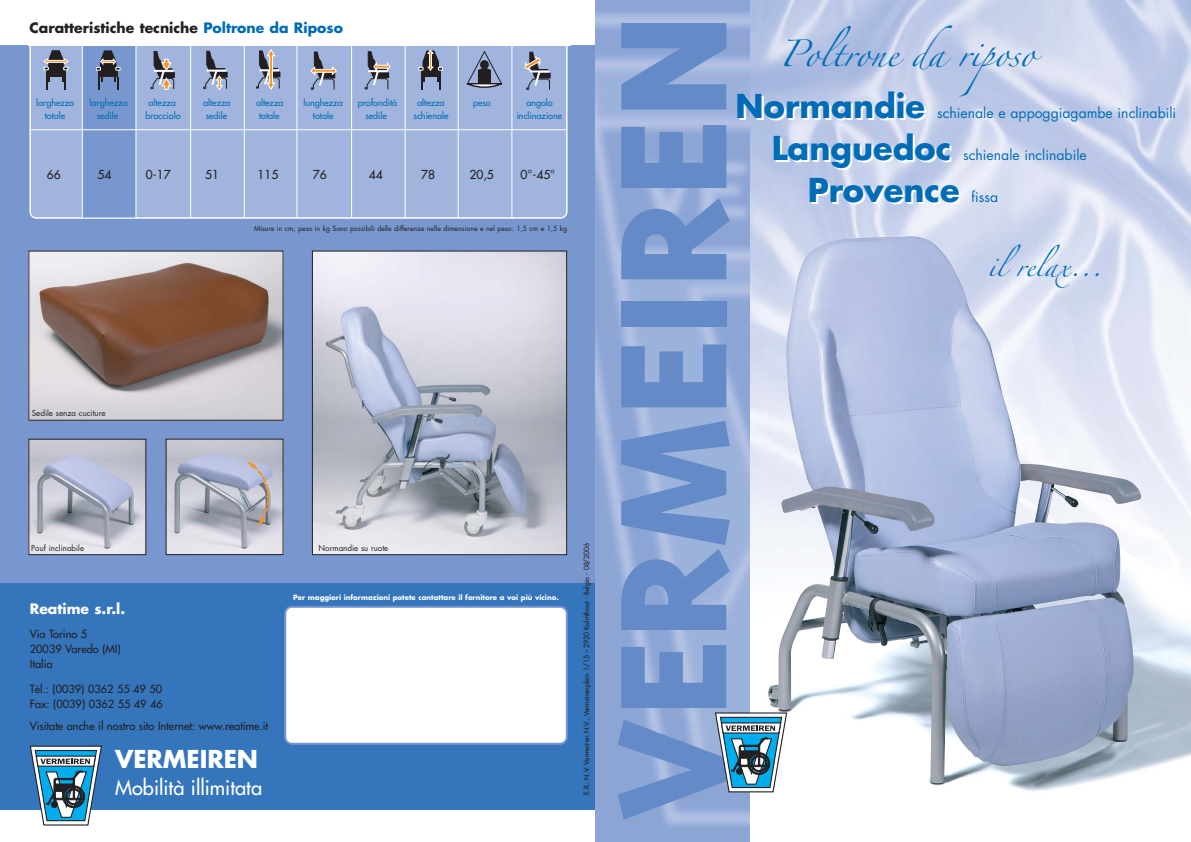
<style>
.page{position:relative;width:1191px;height:842px;background:#fff}
.page>*{position:absolute;margin:0;border:0;box-sizing:border-box;transform-origin:0 0}
.t1{font:800 175px "Triplex";color:#648ac7}
.t2{font:700 32px "Futura";color:#006cb6}
.t3{font:24px "Zapfino";color:#006cb6}
.t4{font:700 24px "Futura";color:#fff}
.t5{font:20px "Futura";color:#fff}
.t6{font:18.8px "Zapfino";color:#006cb6}
.t7{font:14px "Futura";color:#006cb6}
.t8{font:700 14px "Futura";color:#231f20}
.t9{font:700 14px "Futura";color:#fff}
.t10{font:12px "Futura";color:#231f20}
.t11{font:11px/15px "Futura";color:#231f20}
.t12{font:9px "Futura";color:#006cb6}
.t13{font:8px "Futura";color:#231f20}
.t14{font:7px "Futura";color:#231f20}
.t15{font:7px "Futura";letter-spacing:-.01em;color:#231f20}
.t16{font:700 7px "Futura";color:#fff}
.s1{color:#006cb6}
</style>
<div class="page">
<div style="left:0;top:46px;width:614px;height:542px;background:#7897ce"></div>
<div style="left:0;top:583px;width:610px;height:227px;background:#3475bb"></div>
<svg style="left:30px;top:746px;width:72px;height:79px"></svg>
<div style="left:284px;top:606px;width:284px;height:139px;background:#fff"></div>
<img style="left:750px;top:0;width:441px;height:536px">
<img style="left:768px;top:235px;width:373px;height:550px">
<img style="left:595px;top:0;width:155px;height:842px">
<svg style="left:715px;top:712px;width:72px;height:80px"></svg>
<svg style="left:30px;top:46px;width:537px;height:172px;background:#9fb3dc"></svg>
<div style="left:47px;top:71px;width:19px;height:6px;background:#231f20"></div>
<svg style="left:47px;top:77px;width:3px;height:12px"></svg>
<svg style="left:62px;top:77px;width:4px;height:12px"></svg>
<svg style="left:44px;top:50px;width:24px;height:20px"></svg>
<div style="left:99px;top:71px;width:19px;height:6px;background:#231f20"></div>
<svg style="left:99px;top:77px;width:3px;height:13px"></svg>
<svg style="left:114px;top:77px;width:4px;height:13px"></svg>
<svg style="left:96px;top:50px;width:24px;height:21px"></svg>
<div style="left:161px;top:72px;width:14px;height:6px;border:1px solid #231f20"></div>
<svg style="left:150px;top:51px;width:24px;height:39px"></svg>
<svg style="left:203px;top:51px;width:24px;height:39px"></svg>
<svg style="left:256px;top:49px;width:24px;height:41px"></svg>
<svg style="left:310px;top:52px;width:27px;height:38px"></svg>
<svg style="left:364px;top:51px;width:26px;height:39px"></svg>
<div style="left:421px;top:71px;width:20px;height:6px;background:#231f20"></div>
<svg style="left:421px;top:77px;width:4px;height:13px"></svg>
<svg style="left:437px;top:77px;width:4px;height:13px"></svg>
<svg style="left:418px;top:50px;width:25px;height:21px"></svg>
<hr style="left:457px;top:45px;width:1px;height:173px;background:#fff">
<svg style="left:466px;top:50px;width:37px;height:39px"></svg>
<svg style="left:525px;top:52px;width:25px;height:38px"></svg>
<img style="left:314px;top:253px;width:251px;height:300px">
<div style="left:312px;top:251px;width:255px;height:304px;border:1px solid #231f20"></div>
<img style="left:30px;top:253px;width:251px;height:166px">
<div style="left:28px;top:251px;width:255px;height:170px;border:1px solid #231f20"></div>
<img style="left:168px;top:441px;width:113px;height:112px">
<svg style="left:246px;top:461px;width:27px;height:66px;background:#b2afb8"></svg>
<img style="left:30px;top:441px;width:114px;height:112px">
<div style="left:28px;top:439px;width:118px;height:116px;border:1px solid #231f20"></div>
<h3 class="t8" style="left:30px;top:21px;width:315px">Caratteristiche tecniche <span class="s1">Poltrone da Riposo</span></h3>
<p class="t12" style="left:36px;top:98px;width:40px">larghezza</p>
<p class="t12" style="left:90px;top:98px;width:40px">larghezza</p>
<p class="t12" style="left:148px;top:98px;width:29px">altezza</p>
<p class="t12" style="left:203px;top:98px;width:29px">altezza</p>
<p class="t12" style="left:256px;top:98px;width:29px">altezza</p>
<p class="t12" style="left:303px;top:98px;width:41px">lunghezza</p>
<p class="t12" style="left:358px;top:98px;width:41px">profondità</p>
<p class="t12" style="left:417px;top:98px;width:29px">altezza</p>
<p class="t12" style="left:473px;top:98px;width:19px">peso</p>
<p class="t12" style="left:526px;top:98px;width:28px">angolo</p>
<p class="t12" style="left:45px;top:112px;width:22px">totale</p>
<p class="t12" style="left:97px;top:112px;width:23px">sedile</p>
<p class="t12" style="left:145px;top:112px;width:37px">bracciolo</p>
<p class="t12" style="left:206px;top:112px;width:23px">sedile</p>
<p class="t12" style="left:259px;top:112px;width:22px">totale</p>
<p class="t12" style="left:313px;top:112px;width:22px">totale</p>
<p class="t12" style="left:365px;top:112px;width:23px">sedile</p>
<p class="t12" style="left:413px;top:112px;width:36px">schienale</p>
<p class="t12" style="left:516px;top:112px;width:47px">inclinazione</p>
<h3 class="t10" style="left:47px;top:168px;width:15px">66</h3>
<h3 class="t10" style="left:98px;top:168px;width:15px">54</h3>
<h3 class="t10" style="left:146px;top:168px;width:26px">0-17</h3>
<h3 class="t10" style="left:205px;top:168px;width:15px">51</h3>
<h3 class="t10" style="left:257px;top:168px;width:22px">115</h3>
<h3 class="t10" style="left:313px;top:168px;width:15px">76</h3>
<h3 class="t10" style="left:369px;top:168px;width:15px">44</h3>
<h3 class="t10" style="left:421px;top:168px;width:15px">78</h3>
<h3 class="t10" style="left:469px;top:168px;width:26px">20,5</h3>
<h3 class="t10" style="left:520px;top:168px;width:36px">0°-45°</h3>
<p class="t14" style="left:254px;top:225px;width:315px">Misure in cm, peso in kg Sono possibili delle differenze nelle dimensione e nel peso: 1,5 cm e 1,5 kg</p>
<p class="t13" style="left:32px;top:410px;width:75px">Sedile senza cuciture</p>
<p class="t13" style="left:31px;top:545px;width:55px">Pouf inclinabile</p>
<h3 class="t9" style="left:30px;top:603px;width:97px">Reatime s.r.l.</h3>
<p class="t11" style="left:30px;top:627px;width:92px">Via Torino 5<br>20039 Varedo (MI)<br>Italia</p>
<p class="t11" style="left:30px;top:682px;width:134px">Tél.: (0039) 0362 55 49 50<br>Fax: (0039) 0362 55 49 46</p>
<p class="t11" style="left:30px;top:719px;width:240px">Visitate anche il nostro sito Internet: www.reatime.it</p>
<h3 class="t4" style="left:115px;top:748px;width:144px">VERMEIREN</h3>
<h3 class="t5" style="left:115px;top:778px;width:149px">Mobilità illimitata</h3>
<p class="t13" style="left:319px;top:545px;width:71px">Normandie su ruote</p>
<p class="t16" style="left:293px;top:594px;width:267px">Per maggiori informazioni potete cantattare il fornitore a voi più vicino.</p>
<p class="t15" style="left:583px;top:795px;width:253px;rotate:-90deg">E.R.: N.V. Vermeiren N.V., Vermeirenplein 1/15 – 2920 Kalmthout - Belgio - 08/2006</p>
<h1 class="t1" style="left:601px;top:821px;width:810px;rotate:-90deg">VERMEIREN</h1>
<h3 class="t3" style="left:779px;top:44px;width:257px">Poltrone da riposo</h3>
<h2 class="t2" style="left:735px;top:92px;width:191px">Normandie</h2>
<h3 class="t7" style="left:937px;top:107px;width:240px">schienale e appoggiagambe inclinabili</h3>
<h2 class="t2" style="left:771px;top:133px;width:181px">Languedoc</h2>
<h3 class="t7" style="left:963px;top:148px;width:125px">schienale inclinabile</h3>
<h2 class="t2" style="left:807px;top:175px;width:153px">Provence</h2>
<h3 class="t7" style="left:971px;top:190px;width:28px">fissa</h3>
<h3 class="t6" style="left:987px;top:258px;width:116px">ilrelax...</h3>
</div>
